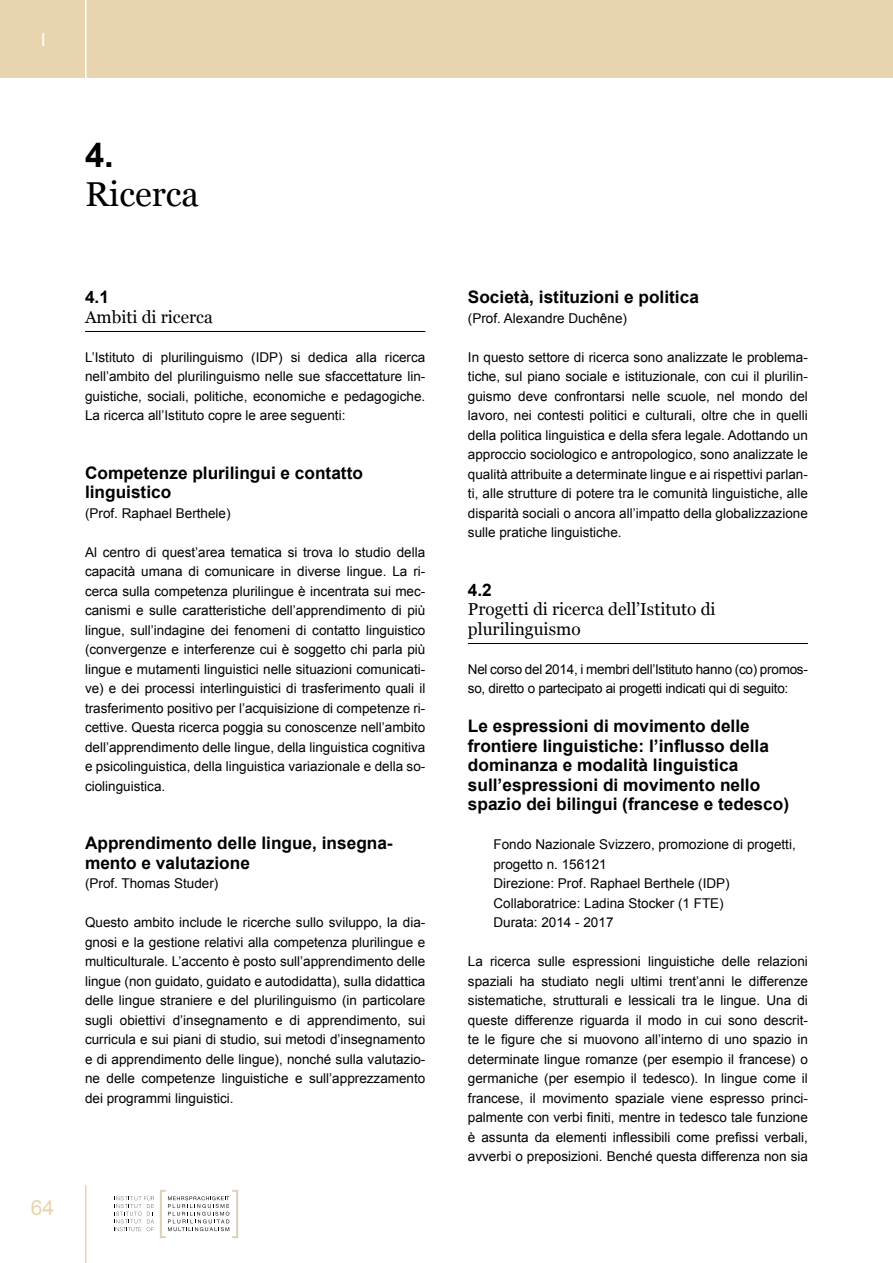
<style>
.page{position:relative;width:893px;height:1263px;background:#fff}
.page>*{position:absolute;margin:0;border:0;box-sizing:border-box;transform-origin:0 0}
.t1{font:34.5px "Georgia";color:#000}
.t2{font:700 34.5px "Arial";color:#000}
.t3{font:21px "Arial";color:#e8d5af}
.t4{font:18px "Arial";color:#fff}
.t5{font:700 17.25px/19.5px "Arial";color:#000}
.t6{font:17.25px/19.5px "Georgia";color:#000}
.t7{font:13.5px/19.5px "Arial";color:#000;text-align:justify}
.t8{font:13.5px/19.5px "Arial";letter-spacing:-.02em;color:#000}
</style>
<div class="page">
<div style="left:0;top:0;width:893px;height:78px;background:#e8d5af"></div>
<hr style="left:85px;top:0;width:2px;height:78px;background:#fff">
<hr style="left:85px;top:1185px;width:2px;height:78px;background:#e8d5af">
<svg style="left:114px;top:1195px;width:40px;height:36px"></svg>
<svg style="left:160px;top:1190px;width:78px;height:48px"></svg>
<hr style="left:85px;top:331px;width:340px;height:1px;background:#000">
<hr style="left:468px;top:643px;width:340px;height:1px;background:#000">
<h3 class="t4" style="left:41px;top:27px;width:7px">I</h3>
<h1 class="t2" style="left:85px;top:131px;width:30px">4.</h1>
<h1 class="t1" style="left:85px;top:168px;width:115px">Ricerca</h1>
<p class="t5" style="left:85px;top:288px;width:25px">4.1</p>
<p class="t6" style="left:85px;top:306px;width:129px">Ambiti di ricerca</p>
<p class="t7" style="left:85px;top:347px;width:342px">L’Istituto di plurilinguismo (IDP) si dedica alla ricerca nell’ambito del plurilinguismo nelle sue sfaccettature lin&shy;guistiche, sociali, politiche, economiche e pedagogiche.<br>La ricerca all’Istituto copre le aree seguenti:</p>
<p class="t5" style="left:85px;top:463px;width:279px">Competenze plurilingui e contatto linguistico</p>
<p class="t7" style="left:85px;top:503px;width:147px">(Prof. Raphael Berthele)</p>
<p class="t7" style="left:85px;top:542px;width:342px">Al centro di quest’area tematica si trova lo studio della capacità umana di comunicare in diverse lingue. La ri&shy;cerca sulla competenza plurilingue è incentrata sui mec&shy;canismi e sulle caratteristiche dell’apprendimento di più lingue, sull’indagine dei fenomeni di contatto linguistico (convergenze e interferenze cui è soggetto chi parla più lingue e mutamenti linguistici nelle situazioni comunicati&shy;ve) e dei processi interlinguistici di trasferimento quali il trasferimento positivo per l’acquisizione di competenze ri&shy;cettive. Questa ricerca poggia su conoscenze nell’ambito dell’apprendimento delle lingue, della linguistica cognitiva e psicolinguistica, della linguistica variazionale e della so&shy;ciolinguistica.</p>
<p class="t5" style="left:85px;top:834px;width:309px">Apprendimento delle lingue, insegna&shy;mento e valutazione</p>
<p class="t7" style="left:85px;top:874px;width:135px">(Prof. Thomas Studer)</p>
<p class="t7" style="left:85px;top:913px;width:342px">Questo ambito include le ricerche sullo sviluppo, la dia&shy;gnosi e la gestione relativi alla competenza plurilingue e multiculturale. L’accento è posto sull’apprendimento delle lingue (non guidato, guidato e autodidatta), sulla didattica delle lingue straniere e del plurilinguismo (in particolare sugli obiettivi d’insegnamento e di apprendimento, sui curricula e sui piani di studio, sui metodi d’insegnamento e di apprendimento delle lingue), nonché sulla valutazio&shy;ne delle competenze linguistiche e sull’apprezzamento dei programmi linguistici.</p>
<h2 class="t3" style="left:31px;top:1194px;width:25px">64</h2>
<p class="t5" style="left:468px;top:288px;width:233px">Società, istituzioni e politica</p>
<p class="t7" style="left:468px;top:308px;width:161px">(Prof. Alexandre Duchêne)</p>
<p class="t7" style="left:468px;top:347px;width:341px">In questo settore di ricerca sono analizzate le problema&shy;tiche, sul piano sociale e istituzionale, con cui il plurilin&shy;guismo deve confrontarsi nelle scuole, nel mondo del lavoro, nei contesti politici e culturali, oltre che in quelli della politica linguistica e della sfera legale. Adottando un approccio sociologico e antropologico, sono analizzate le qualità attribuite a determinate lingue e ai rispettivi parlan&shy;ti, alle strutture di potere tra le comunità linguistiche, alle disparità sociali o ancora all’impatto della globalizzazione sulle pratiche linguistiche.</p>
<p class="t5" style="left:468px;top:580px;width:25px">4.2</p>
<p class="t6" style="left:468px;top:599px;width:249px">Progetti di ricerca dell’Istituto di plurilinguismo</p>
<p class="t8" style="left:468px;top:659px;width:341px">Nel corso del 2014, i membri dell’Istituto hanno (co) promos&shy;so, diretto o partecipato ai progetti indicati qui di seguito:</p>
<p class="t5" style="left:468px;top:717px;width:323px">Le espressioni di movimento delle frontiere linguistiche: l’influsso della dominanza e modalità linguistica sull’espressioni di movimento nello spazio dei bilingui (francese e tedesco)</p>
<p class="t7" style="left:493px;top:835px;width:304px;text-align:left">Fondo Nazionale Svizzero, promozione di progetti, progetto n. 156121<br>Direzione: Prof. Raphael Berthele (IDP)<br>Collaboratrice: Ladina Stocker (1 FTE)<br>Durata: 2014 - 2017</p>
<p class="t7" style="left:468px;top:952px;width:342px">La ricerca sulle espressioni linguistiche delle relazioni spaziali ha studiato negli ultimi trent’anni le differenze sistematiche, strutturali e lessicali tra le lingue. Una di queste differenze riguarda il modo in cui sono descrit&shy;te le figure che si muovono all’interno di uno spazio in determinate lingue romanze (per esempio il francese) o germaniche (per esempio il tedesco). In lingue come il francese, il movimento spaziale viene espresso princi&shy;palmente con verbi finiti, mentre in tedesco tale funzione è assunta da elementi inflessibili come prefissi verbali, avverbi o preposizioni. Benché questa differenza non sia</p>
</div>
